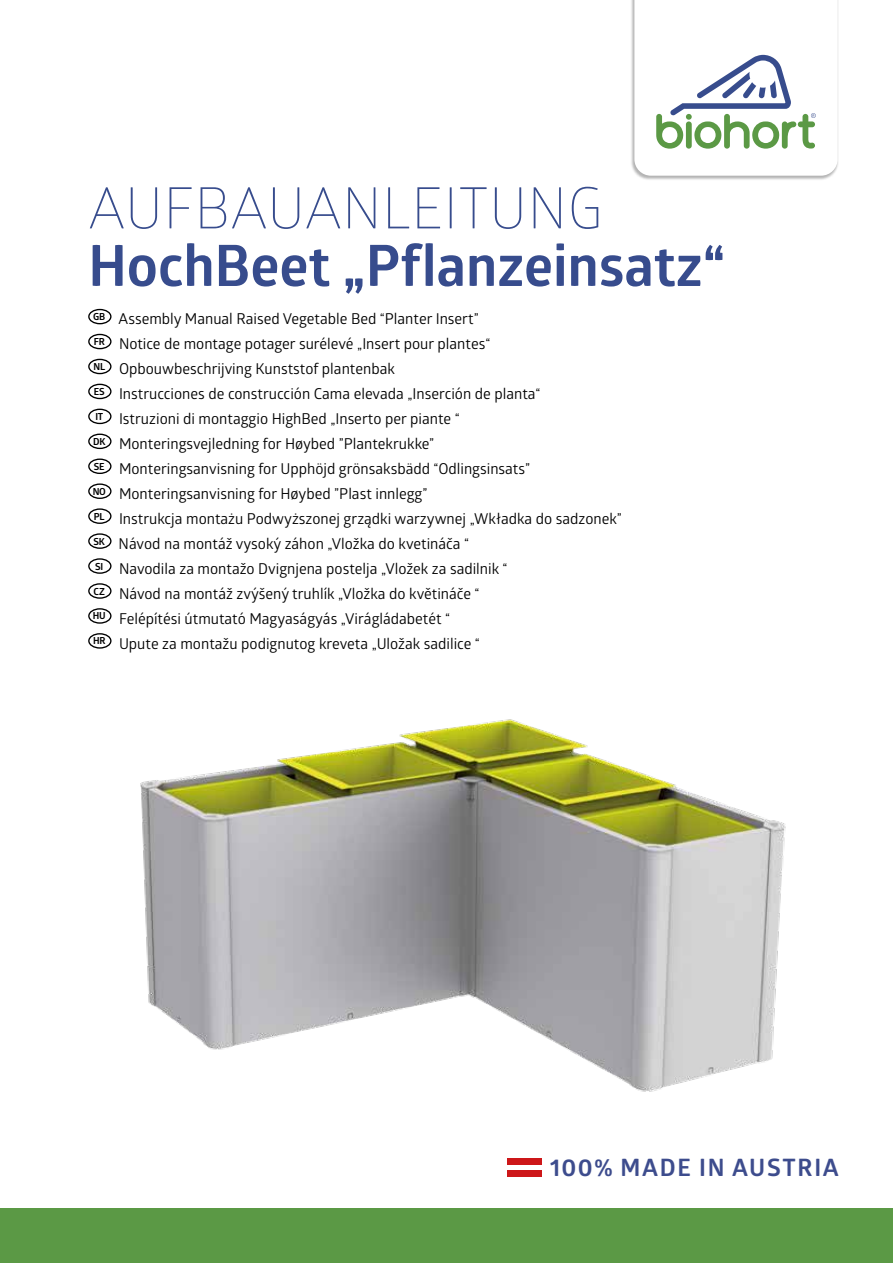
<style>
.page{position:relative;width:893px;height:1263px;background:#fff}
.page>*{position:absolute;margin:0;border:0;box-sizing:border-box;transform-origin:0 0}
.t1{font:700 57.15px "Glober";color:#374c8d}
.t2{font:300 57.15px "Glober";letter-spacing:.01em;color:#374c8d}
.t3{font:700 24px "Glober";letter-spacing:.07em;color:#3d4c8d}
.t4{font:15px/24.9px "Glober";color:#000}
</style>
<div class="page">
<div style="left:630px;top:0;width:209px;height:180px;background:#000;opacity:.3"></div>
<svg style="left:634px;top:0;width:204px;height:176px"></svg>
<div style="left:0;top:1208px;width:893px;height:55px;background:#5b9945"></div>
<div style="left:508px;top:1158px;width:34px;height:6px;background:#cd1719"></div>
<div style="left:508px;top:1170px;width:34px;height:6px;background:#cd1719"></div>
<div style="left:88px;top:309px;width:24px;height:15px;border:1px solid #000;border-radius:50%"></div>
<div style="left:88px;top:334px;width:24px;height:15px;border:1px solid #000;border-radius:50%"></div>
<div style="left:88px;top:359px;width:24px;height:15px;border:1px solid #000;border-radius:50%"></div>
<div style="left:88px;top:384px;width:24px;height:15px;border:1px solid #000;border-radius:50%"></div>
<div style="left:88px;top:409px;width:24px;height:15px;border:1px solid #000;border-radius:50%"></div>
<div style="left:88px;top:434px;width:24px;height:15px;border:1px solid #000;border-radius:50%"></div>
<svg style="left:89px;top:459px;width:22px;height:14px"></svg>
<div style="left:88px;top:458px;width:24px;height:16px;border:1px solid #000;border-radius:50%"></div>
<svg style="left:89px;top:484px;width:22px;height:14px"></svg>
<div style="left:88px;top:483px;width:24px;height:16px;border:1px solid #000;border-radius:50%"></div>
<svg style="left:89px;top:509px;width:22px;height:14px"></svg>
<div style="left:88px;top:508px;width:24px;height:16px;border:1px solid #000;border-radius:50%"></div>
<svg style="left:89px;top:534px;width:22px;height:14px"></svg>
<div style="left:88px;top:533px;width:24px;height:16px;border:1px solid #000;border-radius:50%"></div>
<svg style="left:89px;top:559px;width:22px;height:14px"></svg>
<div style="left:88px;top:558px;width:24px;height:16px;border:1px solid #000;border-radius:50%"></div>
<svg style="left:89px;top:584px;width:22px;height:14px"></svg>
<div style="left:88px;top:583px;width:24px;height:16px;border:1px solid #000;border-radius:50%"></div>
<svg style="left:89px;top:609px;width:22px;height:14px"></svg>
<div style="left:88px;top:608px;width:24px;height:16px;border:1px solid #000;border-radius:50%"></div>
<div style="left:88px;top:633px;width:24px;height:16px;border:1px solid #000;border-radius:50%"></div>
<img style="left:91px;top:646px;width:695px;height:446px">
<h1 class="t2" style="left:88px;top:170px;width:516px">AUFBAUANLEITUNG</h1>
<h1 class="t1" style="left:88px;top:225px;width:639px">HochBeet „Pflanzeinsatz“</h1>
<p class="t4" style="left:93px;top:306px;width:531px"><sup>GB</sup> Assembly Manual Raised Vegetable Bed “Planter Insert”<br><sup>FR</sup> Notice de montage potager surélevé „Insert pour plantes“<br><sup>NL</sup> Opbouwbeschrijving Kunststof plantenbak<br><sup>ES</sup> Instrucciones de construcción Cama elevada „Inserción de planta“<br><sup>IT</sup> Istruzioni di montaggio HighBed „Inserto per piante “<br><sup>DK</sup> Monteringsvejledning for Høybed ”Plantekrukke”<br><sup>SE</sup> Monteringsanvisning for Upphöjd grönsaksbädd “Odlingsinsats”<br><sup>NO</sup> Monteringsanvisning for Høybed ”Plast innlegg”<br><sup>PL</sup> Instrukcja montażu Podwyższonej grządki warzywnej „Wkładka do sadzonek” <sup>SK</sup> Návod na montáž vysoký záhon „Vložka do kvetináča “<br><sup>SI</sup> Navodila za montažo Dvignjena postelja „Vložek za sadilnik “<br><sup>CZ</sup> Návod na montáž zvýšený truhlík „Vložka do květináče “<br><sup>HU</sup> Felépítési útmutató Magyaságyás „Virágládabetét “<br><sup>HR</sup> Upute za montažu podignutog kreveta „Uložak sadilice “</p>
<h2 class="t3" style="left:550px;top:1150px;width:290px">100% MADE IN AUSTRIA</h2>
</div>
